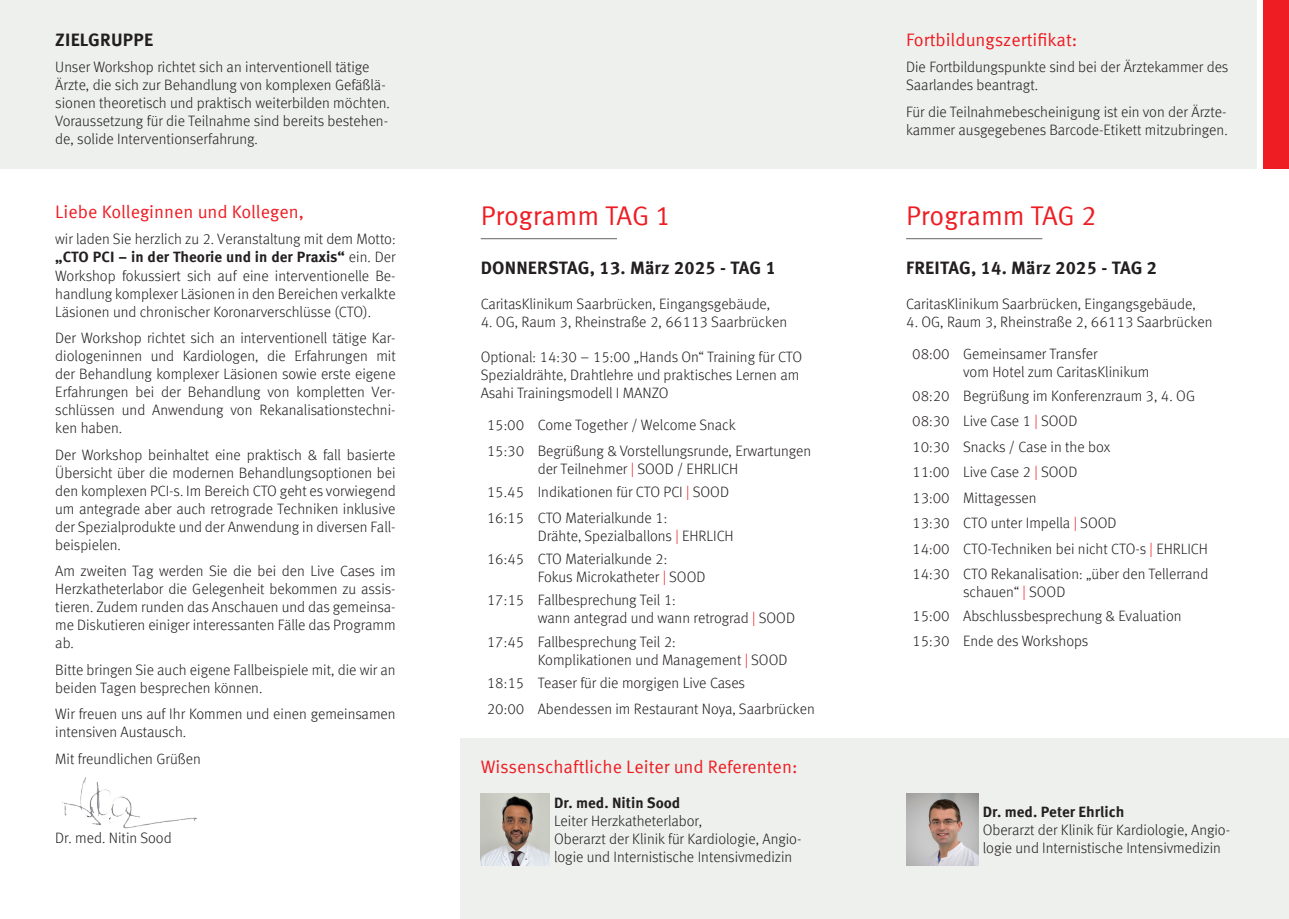
<style>
.page{position:relative;width:1289px;height:919px;background:#fff}
.page>*{position:absolute;margin:0;border:0;box-sizing:border-box;transform-origin:0 0}
.t1{font:27px "Meta Offc Norm";color:#ee1d23}
.t2{font:18px "Meta Offc Norm";color:#ee1d23}
.t3{font:700 18px "Meta Offc";letter-spacing:.01em;color:#231f20}
.t4{font:300 15px/18px "Meta Offc";color:#231f20}
.t5{font:700 15px "Meta Offc";color:#231f20}
.s1{font-weight:700}
.s2{color:#ee1d23}
</style>
<div class="page">
<div style="left:1263px;top:0;width:25px;height:169px;background:#ee1d23"></div>
<div style="left:0;top:0;width:1255px;height:169px;background:#edf0ed"></div>
<div style="left:460px;top:738px;width:828px;height:180px;background:#edf0ed"></div>
<hr style="left:480px;top:238px;width:137px;height:1px;background:#636366">
<img style="left:62px;top:777px;width:135px;height:52px">
<hr style="left:906px;top:238px;width:136px;height:1px;background:#636366">
<img style="left:480px;top:793px;width:69px;height:72px">
<img style="left:906px;top:793px;width:72px;height:72px">
<p class="t3" style="left:55px;top:29px;width:99px">ZIELGRUPPE</p>
<p class="t4" style="left:55px;top:58px;width:336px">Unser Workshop richtet sich an interventionell tätige Ärzte, die sich zur Behandlung von komplexen Gefäßlä&shy;sionen theoretisch und praktisch weiterbilden möchten.<br>Voraussetzung für die Teilnahme sind bereits bestehen&shy;de, solide Interventionserfahrung.</p>
<p class="t2" style="left:55px;top:201px;width:250px">Liebe Kolleginnen und Kollegen,</p>
<p class="t4" style="left:55px;top:231px;width:342px;text-align:justify">wir laden Sie herzlich zu 2. Veranstaltung mit dem Motto: <span class="s1">„CTO PCI – in der Theorie und in der Praxis“</span> ein. Der Workshop fokussiert sich auf eine interventionelle Be&shy;handlung komplexer Läsionen in den Bereichen verkalkte Läsionen und chronischer Koronarverschlüsse (CTO).</p>
<p class="t4" style="left:55px;top:329px;width:342px;text-align:justify">Der Workshop richtet sich an interventionell tätige Kar&shy;diologeninnen und Kardiologen, die Erfahrungen mit der Behandlung komplexer Läsionen sowie erste eigene Erfahrungen bei der Behandlung von kompletten Ver&shy;schlüssen und Anwendung von Rekanalisationstechni&shy;ken haben.</p>
<p class="t4" style="left:55px;top:446px;width:342px;text-align:justify">Der Workshop beinhaltet eine praktisch &amp; fall basierte Übersicht über die modernen Behandlungsoptionen bei den komplexen PCI-s. Im Bereich CTO geht es vorwiegend um antegrade aber auch retrograde Techniken inklusive der Spezialprodukte und der Anwendung in diversen Fall&shy;beispielen.</p>
<p class="t4" style="left:55px;top:562px;width:342px;text-align:justify">Am zweiten Tag werden Sie die bei den Live Cases im Herzkatheterlabor die Gelegenheit bekommen zu assis&shy;tieren. Zudem runden das Anschauen und das gemeinsa&shy;me Diskutieren einiger interessanten Fälle das Programm ab.</p>
<p class="t4" style="left:55px;top:661px;width:342px">Bitte bringen Sie auch eigene Fallbeispiele mit, die wir an beiden Tagen besprechen können.</p>
<p class="t4" style="left:55px;top:705px;width:342px">Wir freuen uns auf Ihr Kommen und einen gemeinsamen intensiven Austausch.</p>
<p class="t4" style="left:55px;top:750px;width:147px">Mit freundlichen Grüßen</p>
<p class="t4" style="left:55px;top:829px;width:118px">Dr. med. Nitin Sood</p>
<h1 class="t1" style="left:480px;top:200px;width:192px">Programm TAG 1</h1>
<p class="t3" style="left:480px;top:257px;width:297px">DONNERSTAG, 13. März 2025 ‑ TAG 1</p>
<p class="t4" style="left:480px;top:295px;width:291px">CaritasKlinikum Saarbrücken, Eingangsgebäude,</p>
<p class="t4" style="left:480px;top:313px;width:308px">4. OG, Raum 3, Rheinstraße 2, 66113 Saarbrücken</p>
<p class="t4" style="left:480px;top:348px;width:323px">Optional: 14:30 – 15:00 „Hands On“ Training für CTO<br>Spezialdrähte, Drahtlehre und praktisches Lernen am<br>Asahi Trainingsmodell I MANZO</p>
<p class="t4" style="left:486px;top:412px;width:326px;line-height:25.5px">15:00 Come Together / Welcome Snack<br>15:30 Begrüßung &amp; Vorstellungsrunde, Erwartungen</p>
<p class="t4" style="left:486px;top:457px;width:253px;line-height:23.2px;text-indent:51px">der Teilnehmer <span class="s2">|</span> SOOD / EHRLICH<br>15.45 Indikationen für CTO PCI <span class="s2">|</span> SOOD</p>
<p class="t4" style="left:538px;top:509px;width:197px;text-indent:-51px">16:15 CTO Materialkunde 1:<br>Drähte, Spezialballons <span class="s2">|</span> EHRLICH</p>
<p class="t4" style="left:538px;top:550px;width:169px;text-indent:-51px">16:45 CTO Materialkunde 2:<br>Fokus Microkatheter <span class="s2">|</span> SOOD</p>
<p class="t4" style="left:538px;top:591px;width:259px;text-indent:-51px">17:15 Fallbesprechung Teil 1:<br>wann antegrad und wann retrograd <span class="s2">|</span> SOOD</p>
<p class="t4" style="left:538px;top:633px;width:251px;text-indent:-51px">17:45 Fallbesprechung Teil 2:<br>Komplikationen und Management <span class="s2">|</span> SOOD</p>
<p class="t4" style="left:487px;top:670px;width:329px;line-height:25.5px">18:15 Teaser für die morgigen Live Cases<br>20:00 Abendessen im Restaurant Noya, Saarbrücken</p>
<p class="t2" style="left:480px;top:756px;width:318px">Wissenschaftliche Leiter und Referenten:</p>
<p class="t5" style="left:554px;top:794px;width:128px">Dr. med. Nitin Sood</p>
<p class="t4" style="left:554px;top:812px;width:249px">Leiter Herzkatheterlabor,<br>Oberarzt der Klinik für Kardiologie, Angio&shy;logie und Internistische Intensivmedizin</p>
<p class="t2" style="left:906px;top:29px;width:173px">Fortbildungszertifikat:</p>
<p class="t4" style="left:906px;top:58px;width:324px">Die Fortbildungspunkte sind bei der Ärztekammer des<br>Saarlandes beantragt.</p>
<p class="t4" style="left:906px;top:103px;width:323px">Für die Teilnahmebescheinigung ist ein von der Ärzte&shy;kammer ausgegebenes Barcode-Etikett mitzubringen.</p>
<h1 class="t1" style="left:906px;top:200px;width:192px">Programm TAG 2</h1>
<p class="t3" style="left:906px;top:257px;width:252px">FREITAG, 14. März 2025 ‑ TAG 2</p>
<p class="t4" style="left:906px;top:295px;width:291px">CaritasKlinikum Saarbrücken, Eingangsgebäude,</p>
<p class="t4" style="left:912px;top:307px;width:302px;line-height:31.8px;text-indent:-6px">4. OG, Raum 3, Rheinstraße 2, 66113 Saarbrücken<br>08:00 Gemeinsamer Transfer</p>
<p class="t4" style="left:912px;top:361px;width:284px;line-height:23.2px;text-align:center">vom Hotel zum CaritasKlinikum<br>08:20 Begrüßung im Konferenzraum 3, 4. OG</p>
<p class="t4" style="left:912px;top:408px;width:298px;line-height:25.5px">08:30 Live Case 1 <span class="s2">|</span> SOOD<br>10:30 Snacks / Case in the box<br>11:00 Live Case 2 <span class="s2">|</span> SOOD<br>13:00 Mittagessen<br>13:30 CTO unter Impella <span class="s2">|</span> SOOD<br>14:00 CTO-Techniken bei nicht CTO-s <span class="s2">|</span> EHRLICH<br>14:30 CTO Rekanalisation: „über den Tellerrand</p>
<p class="t4" style="left:912px;top:581px;width:271px;line-height:23.2px;text-indent:51px">schauen“ <span class="s2">|</span> SOOD<br>15:00 Abschlussbesprechung &amp; Evaluation</p>
<p class="t4" style="left:912px;top:632px;width:178px">15:30 Ende des Workshops</p>
<p class="t5" style="left:982px;top:803px;width:143px">Dr. med. Peter Ehrlich</p>
<p class="t4" style="left:982px;top:821px;width:249px">Oberarzt der Klinik für Kardiologie, Angio&shy;logie und Internistische Intensivmedizin</p>
</div>
